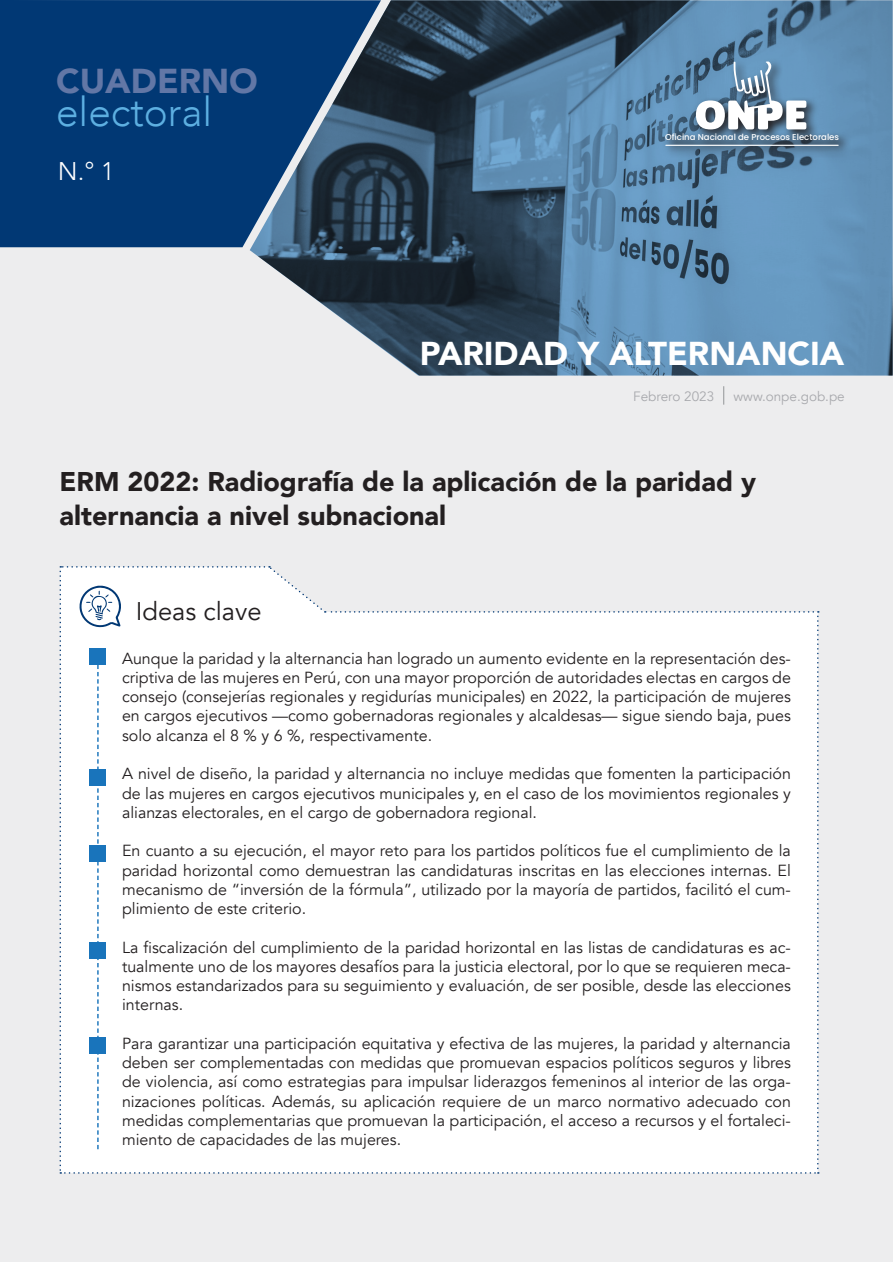
<style>
.page{position:relative;width:893px;height:1263px;background:#fff}
.page>*{position:absolute;margin:0;border:0;box-sizing:border-box;transform-origin:0 0}
.t1{font:300 40.5px "Avenir";color:#5dafe1}
.t2{font:900 34.5px "Avenir";color:#6277a6}
.t3{font:900 33px "Avenir";color:#fff}
.Titulo{font:900 27px/34.5px "Avenir";color:#231f20}
.t4{font:25.5px "Avenir";color:#231f20}
.t5{font:300 25.5px "Avenir";color:#fff}
.t6{font:16.05px/19.2px "Avenir";color:#231f20;text-align:justify}
.t7{font:13.5px "Avenir";color:#a8a9ad}
.t8{font:500 8.55px "Poppins";color:#fff}
</style>
<div class="page">
<div style="left:0;top:1px;width:892px;height:1261px;background:#ededee"></div>
<div style="left:0;top:0;width:250px;height:247px;background:#013874"></div>
<svg style="left:250px;top:0;width:643px;height:376px;background:#4c6e8c"></svg>
<svg style="left:662px;top:58px;width:189px;height:101px;background:#5881a3"></svg>
<hr style="left:665px;top:145px;width:174px;height:1px;background:#fff">
<svg style="left:696px;top:62px;width:110px;height:67px;background:#8da7bc"></svg>
<svg style="left:723px;top:386px;width:1px;height:19px"></svg>
<div style="left:60px;top:566px;width:759px;height:608px;background:#fff"></div>
<div style="left:90px;top:942px;width:16px;height:16px;background:#1974bb"></div>
<div style="left:90px;top:1038px;width:16px;height:16px;background:#1974bb"></div>
<p class="t2" style="left:56px;top:52px;width:203px">CUADERNO</p>
<p class="t1" style="left:56px;top:88px;width:158px">electoral</p>
<p class="t5" style="left:58px;top:156px;width:58px">N.° 1</p>
<p class="t8" style="left:665px;top:133px;width:175px">Oficina Nacional de Procesos Electorales</p>
<p class="t3" style="left:420px;top:326px;width:426px">PARIDAD Y ALTERNANCIA</p>
<p class="t7" style="left:633px;top:388px;width:83px">Febrero 2023</p>
<p class="t7" style="left:733px;top:388px;width:113px">www.onpe.gob.pe</p>
<p class="Titulo" style="left:60px;top:463px;width:698px">ERM 2022: Radiografía de la aplicación de la paridad y alternancia a nivel subnacional</p>
<p class="t4" style="left:136px;top:596px;width:127px">Ideas clave</p>
<p class="t6" style="left:122px;top:649px;width:670px">Aunque la paridad y la alternancia han logrado un aumento evidente en la representación des&shy;criptiva de las mujeres en Perú, con una mayor proporción de autoridades electas en cargos de consejo (consejerías regionales y regidurías municipales) en 2022, la participación de mujeres en cargos ejecutivos —como gobernadoras regionales y alcaldesas— sigue siendo baja, pues solo alcanza el 8 % y 6 %, respectivamente.</p>
<p class="t6" style="left:122px;top:764px;width:670px">A nivel de diseño, la paridad y alternancia no incluye medidas que fomenten la participación de las mujeres en cargos ejecutivos municipales y, en el caso de los movimientos regionales y alianzas electorales, en el cargo de gobernadora regional.</p>
<p class="t6" style="left:122px;top:841px;width:670px">En cuanto a su ejecución, el mayor reto para los partidos políticos fue el cumplimiento de la paridad horizontal como demuestran las candidaturas inscritas en las elecciones internas. El mecanismo de “inversión de la fórmula”, utilizado por la mayoría de partidos, facilitó el cum&shy;plimiento de este criterio.</p>
<p class="t6" style="left:122px;top:938px;width:670px">La fiscalización del cumplimiento de la paridad horizontal en las listas de candidaturas es ac&shy;tualmente uno de los mayores desafíos para la justicia electoral, por lo que se requieren meca&shy;nismos estandarizados para su seguimiento y evaluación, de ser posible, desde las elecciones internas.</p>
<p class="t6" style="left:122px;top:1034px;width:670px">Para garantizar una participación equitativa y efectiva de las mujeres, la paridad y alternancia deben ser complementadas con medidas que promuevan espacios políticos seguros y libres de violencia, así como estrategias para impulsar liderazgos femeninos al interior de las orga&shy;nizaciones políticas. Además, su aplicación requiere de un marco normativo adecuado con medidas complementarias que promuevan la participación, el acceso a recursos y el fortaleci&shy;miento de capacidades de las mujeres.</p>
</div>
